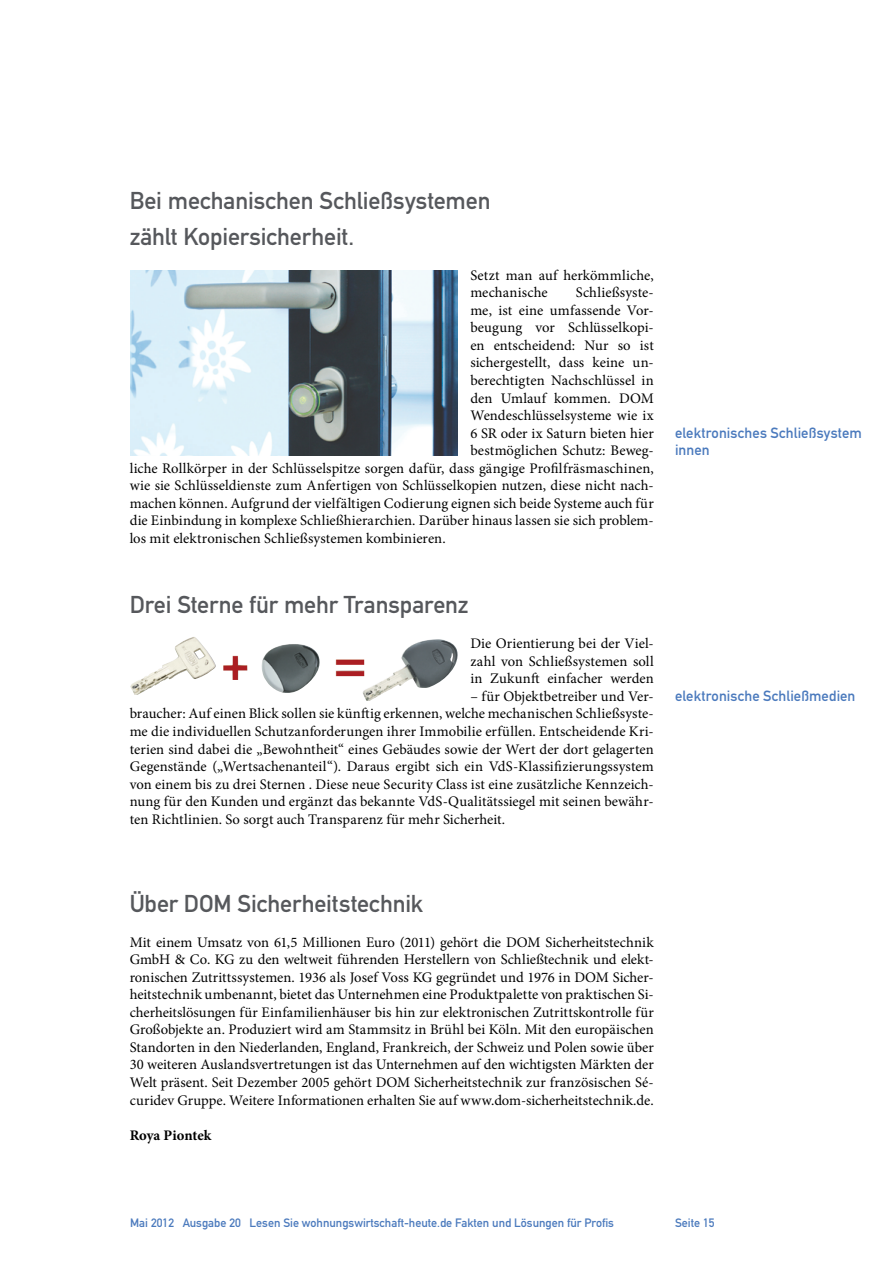
<style>
.page{position:relative;width:893px;height:1263px;background:#fff}
.page>*{position:absolute;margin:0;border:0;box-sizing:border-box;transform-origin:0 0}
.Überschrift_Grau{font:24px "DIN Mittelschrift";letter-spacing:-.005em;color:#56585c}
.Fließtext_erste_Zeil{font:14.7px/17.5px "Minion Pro";letter-spacing:.005em;color:#000;text-align:justify}
.Bildunterschrift{font:14.7px/17.5px "DIN Mittelschrift";letter-spacing:.005em;color:#4b7abd}
.AUTOR{font:700 14.7px "Minion Pro";letter-spacing:-.005em;color:#000}
.t1{font:12px "DIN Mittelschrift";color:#4b7abd}
</style>
<div class="page">
<img style="left:130px;top:637px;width:328px;height:64px">
<img style="left:130px;top:270px;width:328px;height:185px">
<p class="Überschrift_Grau" style="left:130px;top:187px;width:362px">Bei mechanischen Schließsystemen</p>
<p class="Überschrift_Grau" style="left:130px;top:222px;width:226px">zählt Kopiersicherheit.</p>
<p class="Fließtext_erste_Zeil" style="left:470px;top:266px;width:185px">Setzt man auf herkömmliche, mechanische</p>
<p class="Fließtext_erste_Zeil" style="left:576px;top:284px;width:79px">Schließsyste-</p>
<p class="Fließtext_erste_Zeil" style="left:470px;top:301px;width:185px">me, ist eine umfassende Vor-</p>
<p class="Fließtext_erste_Zeil" style="left:470px;top:319px;width:185px">beugung vor Schlüsselkopi-</p>
<p class="Fließtext_erste_Zeil" style="left:470px;top:336px;width:185px">en entscheidend: Nur so ist</p>
<p class="Fließtext_erste_Zeil" style="left:470px;top:354px;width:185px">sichergestellt, dass keine un-</p>
<p class="Fließtext_erste_Zeil" style="left:470px;top:372px;width:185px">berechtigten Nachschlüssel in</p>
<p class="Fließtext_erste_Zeil" style="left:470px;top:389px;width:185px">den Umlauf kommen. DOM</p>
<p class="Fließtext_erste_Zeil" style="left:470px;top:407px;width:185px">Wendeschlüsselsysteme wie ix</p>
<p class="Fließtext_erste_Zeil" style="left:470px;top:424px;width:185px">6 SR oder ix Saturn bieten hier</p>
<p class="Fließtext_erste_Zeil" style="left:470px;top:442px;width:185px">bestmöglichen Schutz: Beweg-</p>
<p class="Fließtext_erste_Zeil" style="left:130px;top:459px;width:525px">liche Rollkörper in der Schlüsselspitze sorgen dafür, dass gängige Profilfräsmaschinen,</p>
<p class="Fließtext_erste_Zeil" style="left:130px;top:477px;width:526px">wie sie Schlüsseldienste zum Anfertigen von Schlüsselkopien nutzen, diese nicht nach-</p>
<p class="Fließtext_erste_Zeil" style="left:130px;top:494px;width:526px">machen können. Aufgrund der vielfältigen Codierung eignen sich beide Systeme auch für</p>
<p class="Fließtext_erste_Zeil" style="left:130px;top:512px;width:526px">die Einbindung in komplexe Schließhierarchien. Darüber hinaus lassen sie sich problem-</p>
<p class="Fließtext_erste_Zeil" style="left:130px;top:529px;width:318px">los mit elektronischen Schließsystemen kombinieren.</p>
<p class="Überschrift_Grau" style="left:130px;top:591px;width:340px">Drei Sterne für mehr Transparenz</p>
<p class="Fließtext_erste_Zeil" style="left:470px;top:635px;width:185px">Die Orientierung bei der Viel&shy;zahl von Schließsystemen soll in Zukunft einfacher werden</p>
<p class="Fließtext_erste_Zeil" style="left:130px;top:687px;width:526px;text-indent:341px">– für Objektbetreiber und Ver&shy;braucher: Auf einen Blick sollen sie künftig erkennen, welche mechanischen Schließsyste&shy;me die individuellen Schutzanforderungen ihrer Immobilie erfüllen. Entscheidende Kri&shy;terien sind dabei die „Bewohntheit“ eines Gebäudes sowie der Wert der dort gelagerten Gegenstände („Wertsachenanteil“). Daraus ergibt sich ein VdS-Klassifizierungssystem von einem bis zu drei Sternen . Diese neue Security Class ist eine zusätzliche Kennzeich&shy;nung für den Kunden und ergänzt das bekannte VdS-Qualitätssiegel mit seinen bewähr&shy;ten Richtlinien. So sorgt auch Transparenz für mehr Sicherheit.</p>
<p class="Bildunterschrift" style="left:675px;top:424px;width:188px">elektronisches Schließsystem innen</p>
<p class="Bildunterschrift" style="left:675px;top:687px;width:182px">elektronische Schließmedien</p>
<p class="Überschrift_Grau" style="left:130px;top:889px;width:295px">Über DOM Sicherheitstechnik</p>
<p class="Fließtext_erste_Zeil" style="left:130px;top:933px;width:526px">Mit einem Umsatz von 61,5 Millionen Euro (2011) gehört die DOM Sicherheitstechnik GmbH &amp; Co. KG zu den weltweit führenden Herstellern von Schließtechnik und elekt&shy;ronischen Zutrittssystemen. 1936 als Josef Voss KG gegründet und 1976 in DOM Sicher&shy;heitstechnik umbenannt, bietet das Unternehmen eine Produktpalette von praktischen Si&shy;cherheitslösungen für Einfamilienhäuser bis hin zur elektronischen Zutrittskontrolle für Großobjekte an. Produziert wird am Stammsitz in Brühl bei Köln. Mit den europäischen Standorten in den Niederlanden, England, Frankreich, der Schweiz und Polen sowie über 30 weiteren Auslandsvertretungen ist das Unternehmen auf den wichtigsten Märkten der Welt präsent. Seit Dezember 2005 gehört DOM Sicherheitstechnik zur französischen Sé&shy;curidev Gruppe. Weitere Informationen erhalten Sie auf www.dom-sicherheitstechnik.de.</p>
<p class="AUTOR" style="left:130px;top:1124px;width:83px">Roya Piontek</p>
<p class="t1" style="left:130px;top:1216px;width:485px">Mai 2012 Ausgabe 20 Lesen Sie wohnungswirtschaft-heute.de Fakten und Lösungen für Profis</p>
<p class="t1" style="left:675px;top:1216px;width:41px">Seite 15</p>
</div>
